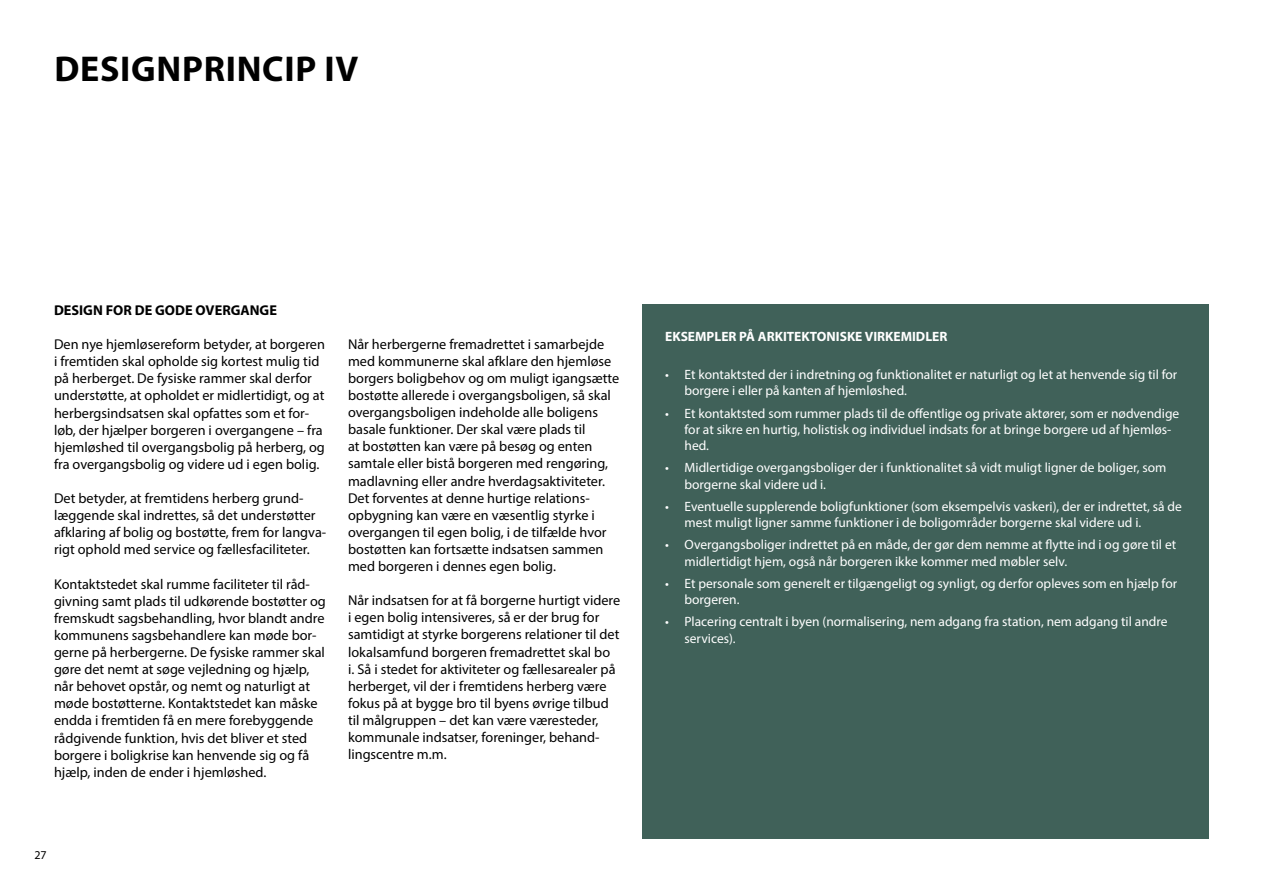
<style>
.page{position:relative;width:1263px;height:893px;background:#fff}
.page>*{position:absolute;margin:0;border:0;box-sizing:border-box;transform-origin:0 0}
.t1{font:700 36px "Myriad Pro";letter-spacing:.02em;color:#000}
.t2{font:14.25px/17.1px "Myriad Pro";color:#000}
.t3{font:700 14.25px "Myriad Pro";color:#000}
.t4{font:13.5px/16.2px "Myriad Pro";color:#fff}
.t5{font:700 13.5px "Myriad Pro";color:#fff}
.t6{font:12px "Myriad Pro";color:#000}
</style>
<div class="page">
<div style="left:642px;top:305px;width:567px;height:534px;background:#406159"></div>
<h1 class="t1" style="left:54px;top:45px;width:305px">DESIGNPRINCIP IV</h1>
<p class="t3" style="left:54px;top:301px;width:224px">DESIGN FOR DE GODE OVERGANGE</p>
<p class="t2" style="left:54px;top:336px;width:272px">Den nye hjemløsereform betyder, at borgeren i fremtiden skal opholde sig kortest mulig tid på herberget. De fysiske rammer skal derfor understøtte, at opholdet er midlertidigt, og at herbergsindsatsen skal opfattes som et for&shy;løb, der hjælper borgeren i overgangene – fra hjemløshed til overgangsbolig på herberg, og fra overgangsbolig og videre ud i egen bolig.</p>
<p class="t2" style="left:54px;top:489px;width:274px">Det betyder, at fremtidens herberg grund&shy;læggende skal indrettes, så det understøtter afklaring af bolig og bostøtte, frem for langva&shy;rigt ophold med service og fællesfaciliteter.</p>
<p class="t2" style="left:54px;top:575px;width:273px">Kontaktstedet skal rumme faciliteter til råd&shy;givning samt plads til udkørende bostøtter og fremskudt sagsbehandling, hvor blandt andre kommunens sagsbehandlere kan møde bor&shy;gerne på herbergerne. De fysiske rammer skal gøre det nemt at søge vejledning og hjælp, når behovet opstår, og nemt og naturligt at møde bostøtterne. Kontaktstedet kan måske endda i fremtiden få en mere forebyggende rådgivende funktion, hvis det bliver et sted borgere i boligkrise kan henvende sig og få hjælp, inden de ender i hjemløshed.</p>
<p class="t2" style="left:348px;top:335px;width:273px">Når herbergerne fremadrettet i samarbejde med kommunerne skal afklare den hjemløse borgers boligbehov og om muligt igangsætte bostøtte allerede i overgangsboligen, så skal overgangsboligen indeholde alle boligens basale funktioner. Der skal være plads til<br>at bostøtten kan være på besøg og enten samtale eller bistå borgeren med rengøring, madlavning eller andre hverdagsaktiviteter.<br>Det forventes at denne hurtige relations&shy;opbygning kan være en væsentlig styrke i overgangen til egen bolig, i de tilfælde hvor bostøtten kan fortsætte indsatsen sammen med borgeren i dennes egen bolig.</p>
<p class="t2" style="left:348px;top:592px;width:274px">Når indsatsen for at få borgerne hurtigt videre i egen bolig intensiveres, så er der brug for samtidigt at styrke borgerens relationer til det lokalsamfund borgeren fremadrettet skal bo<br>i. Så i stedet for aktiviteter og fællesarealer på herberget, vil der i fremtidens herberg være fokus på at bygge bro til byens øvrige tilbud til målgruppen – det kan være væresteder, kommunale indsatser, foreninger, behand&shy;lingscentre m.m.</p>
<p class="t6" style="left:34px;top:848px;width:14px">27</p>
<p class="t5" style="left:665px;top:327px;width:284px">EKSEMPLER PÅ ARKITEKTONISKE VIRKEMIDLER</p>
<p class="t4" style="left:684px;top:366px;width:494px;text-indent:-19px">• Et kontaktsted der i indretning og funktionalitet er naturligt og let at henvende sig til for borgere i eller på kanten af hjemløshed.</p>
<p class="t4" style="left:684px;top:405px;width:496px;text-indent:-19px">• Et kontaktsted som rummer plads til de offentlige og private aktører, som er nødvendige for at sikre en hurtig, holistisk og individuel indsats for at bringe borgere ud af hjemløs&shy;hed.</p>
<p class="t4" style="left:684px;top:460px;width:483px;text-indent:-19px">• Midlertidige overgangsboliger der i funktionalitet så vidt muligt ligner de boliger, som borgerne skal videre ud i.</p>
<p class="t4" style="left:684px;top:498px;width:499px;text-indent:-19px">• Eventuelle supplerende boligfunktioner (som eksempelvis vaskeri), der er indrettet, så de mest muligt ligner samme funktioner i de boligområder borgerne skal videre ud i.</p>
<p class="t4" style="left:684px;top:537px;width:493px;text-indent:-19px">• Overgangsboliger indrettet på en måde, der gør dem nemme at flytte ind i og gøre til et midlertidigt hjem, også når borgeren ikke kommer med møbler selv.</p>
<p class="t4" style="left:684px;top:575px;width:494px;text-indent:-19px">• Et personale som generelt er tilgængeligt og synligt, og derfor opleves som en hjælp for borgeren.</p>
<p class="t4" style="left:684px;top:614px;width:484px;text-indent:-19px">• Placering centralt i byen (normalisering, nem adgang fra station, nem adgang til andre services).</p>
</div>
